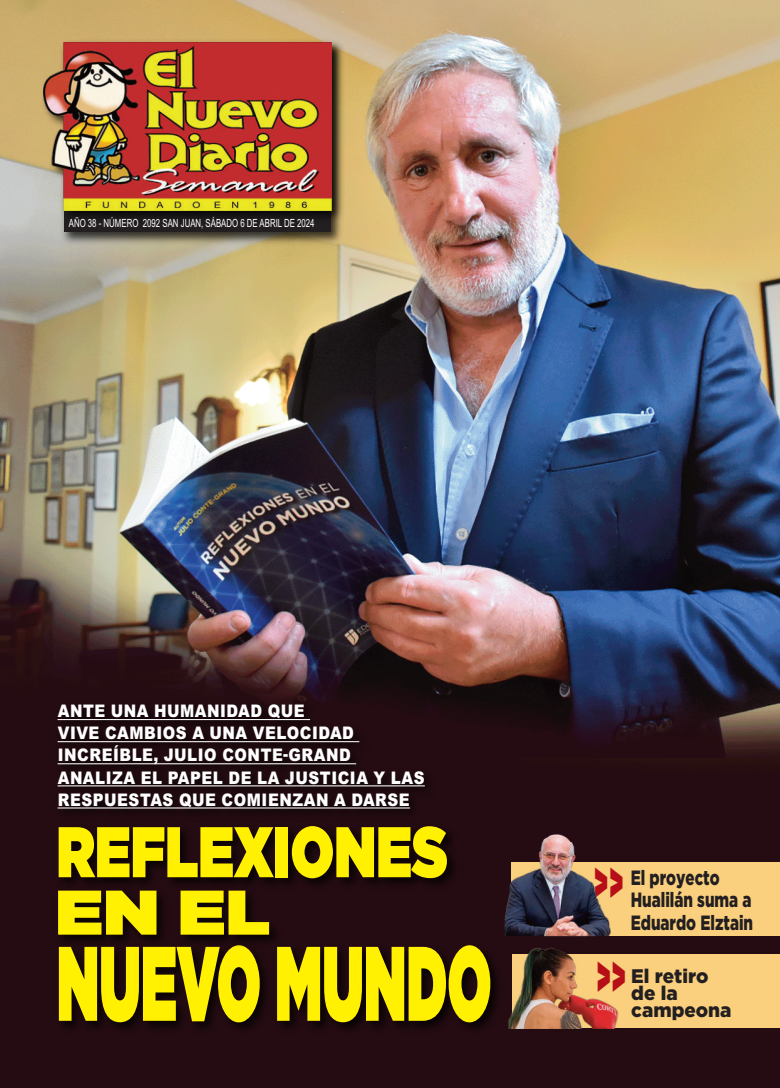
<style>
.page{position:relative;width:780px;height:1088px;background:#fff}
.page>*{position:absolute;margin:0;border:0;box-sizing:border-box;transform-origin:0 0}
.t1{font:900 105.62px "Gotham";color:#fff101;scale:.52 1}
.t2{font:900 71.5px "Gotham";color:#fff101;scale:.75 1}
.t3{font:900 62.88px "Gotham";color:#fff101;scale:1.15 1}
.t4{font:900 52.25px/94.2px "Gotham";color:#b70f17;scale:.45 1}
.t5{font:900 20.62px/22.4px "Gotham";color:#231f20;scale:.73 1}
.t6{font:900 19.62px/17.5px "Gotham";color:#231f20;scale:.96 1}
.t7{font:900 8.5px "Arial";letter-spacing:.07em;color:#fff;scale:.87 1}
.t8{font:5.5px "Arial";color:#fff;scale:.7 1}
</style>
<div class="page">
<img style="left:0;top:0;width:780px;height:1088px">
<img style="left:58px;top:242px;width:288px;height:6px">
<img style="left:38px;top:37px;width:333px;height:205px">
<img style="left:44px;top:43px;width:287px;height:167px">
<div style="left:512px;top:954px;width:268px;height:74px;background:#fad07f"></div>
<div style="left:511px;top:862px;width:269px;height:74px;background:#fad07f"></div>
<img style="left:49px;top:805px;width:453px;height:106px">
<img style="left:21px;top:911px;width:500px;height:170px">
<img style="left:47px;top:870px;width:295px;height:111px">
<img style="left:41px;top:696px;width:417px;height:154px">
<hr style="left:58px;top:719px;width:252px;height:1px;background:#fff">
<hr style="left:58px;top:741px;width:301px;height:1px;background:#fff">
<hr style="left:58px;top:763px;width:298px;height:1px;background:#fff">
<hr style="left:58px;top:785px;width:367px;height:1px;background:#fff">
<hr style="left:58px;top:807px;width:352px;height:1px;background:#fff">
<img style="left:508px;top:946px;width:111px;height:82px">
<img style="left:499px;top:834px;width:116px;height:102px">
<p class="t8" style="left:69px;top:221px;width:352px">AÑO 38 - NÚMERO 2092 SAN JUAN, SÁBADO 6 DE ABRIL DE 2024</p>
<p class="t7" style="left:58px;top:709px;width:285px">ANTE UNA HUMANIDAD QUE</p>
<p class="t7" style="left:58px;top:731px;width:342px">VIVE CAMBIOS A UNA VELOCIDAD</p>
<p class="t7" style="left:58px;top:753px;width:338px">INCREÍBLE, JULIO CONTE-GRAND</p>
<p class="t7" style="left:58px;top:776px;width:423px">ANALIZA EL PAPEL DE LA JUSTICIA Y LAS</p>
<p class="t7" style="left:58px;top:798px;width:406px">RESPUESTAS QUE COMIENZAN A DARSE</p>
<h2 class="t2" style="left:56px;top:820px;width:523px">REFLEXIONES</h2>
<h3 class="t3" style="left:55px;top:884px;width:188px">EN EL</h3>
<h1 class="t1" style="left:57px;top:936px;width:837px">NUEVO MUNDO</h1>
<h3 class="t4" style="left:593px;top:838px;width:75px">&gt;&gt; &gt;&gt;</h3>
<h3 class="t5" style="left:630px;top:867px;width:169px">El proyecto<br>Hualilán suma a<br>Eduardo Elztain</h3>
<h3 class="t6" style="left:631px;top:968px;width:106px">El retiro de la campeona</h3>
</div>
